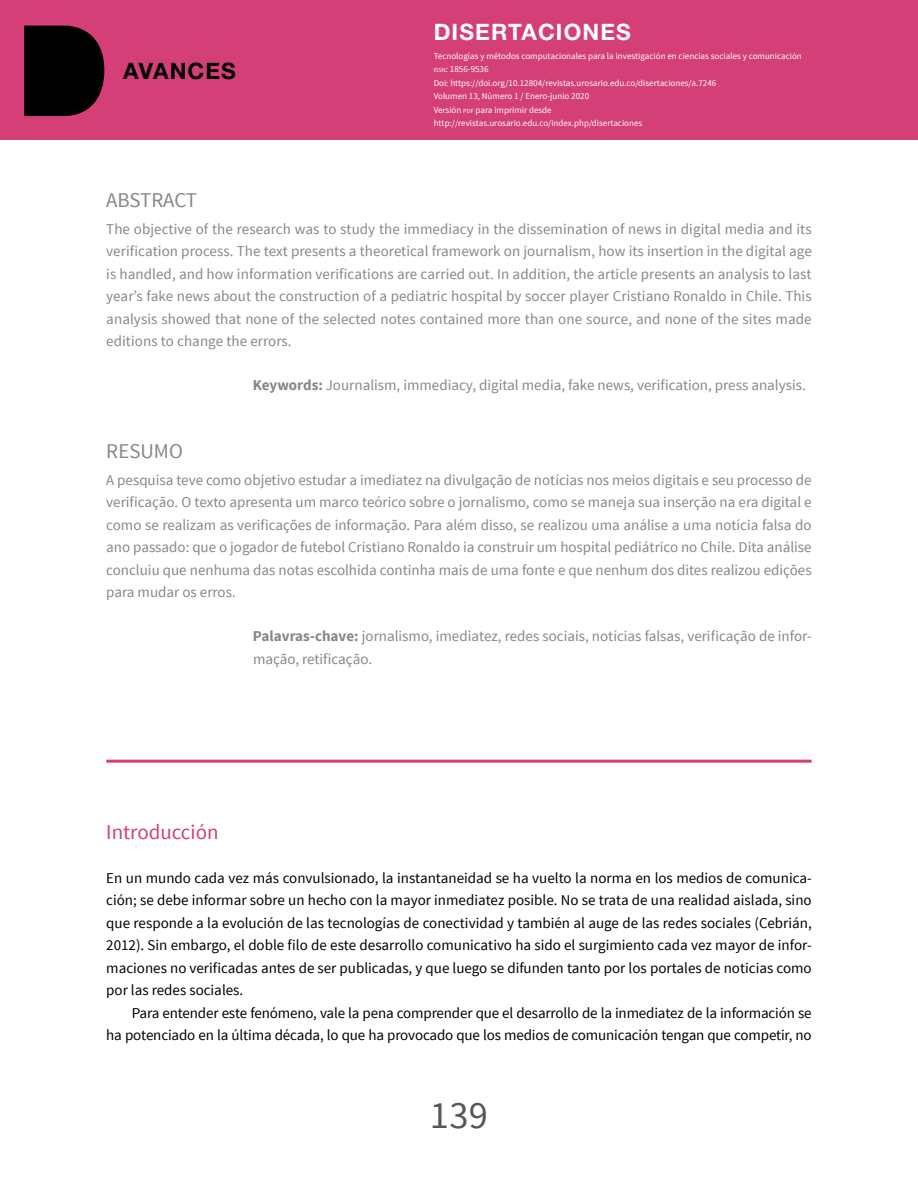
<style>
.page{position:relative;width:918px;height:1188px;background:#fff}
.page>*{position:absolute;margin:0;border:0;box-sizing:border-box;transform-origin:0 0}
.t1{font:38.4px "Source Sans Pro";color:#575756}
.t2{font:700 22.65px "Helvetica Neue LT Std";letter-spacing:.05em;color:#fff}
.t3{font:700 22.65px "Helvetica Neue LT Std";letter-spacing:.05em;color:#000}
.t4{font:21px "Source Sans Pro";color:#878787}
.t5{font:21px "Source Sans Pro";color:#d33f76}
.t6{font:15px/22.5px "Source Sans Pro";color:#878787;text-align:justify}
.t7{font:15px/22.5px "Source Sans Pro";letter-spacing:-.01em;color:#000;text-align:justify}
.t8{font:9px/13.5px "Source Sans Pro";color:#fff}
.s1{font-size:6.3px}
.s2{font-weight:700}
</style>
<div class="page">
<div style="left:0;top:0;width:918px;height:139px;background:#d33f76"></div>
<svg style="left:24px;top:26px;width:80px;height:90px;background:#13050a"></svg>
<hr style="left:106px;top:760px;width:706px;height:3px;background:#d33f76">
<h2 class="t3" style="left:123px;top:57px;width:114px">AVANCES</h2>
<h2 class="t2" style="left:434px;top:18px;width:199px">DISERTACIONES</h2>
<p class="t8" style="left:434px;top:49px;width:370px">Tecnologías y métodos computacionales para la investigación en ciencias sociales y comunicación <span class="s1">ISSN</span>: 1856-9536<br>Doi: https://doi.org/10.12804/revistas.urosario.edu.co/disertaciones/a.7246<br>Volumen 13, Número 1 / Enero-junio 2020<br>Versión <span class="s1">PDF</span> para imprimir desde<br>http://revistas.urosario.edu.co/index.php/disertaciones</p>
<h3 class="t4" style="left:106px;top:187px;width:92px">ABSTRACT</h3>
<p class="t6" style="left:106px;top:218px;width:707px">The objective of the research was to study the immediacy in the dissemination of news in digital media and its verification process. The text presents a theoretical framework on journalism, how its insertion in the digital age is handled, and how information verifications are carried out. In addition, the article presents an analysis to last year’s fake news about the construction of a pediatric hospital by soccer player Cristiano Ronaldo in Chile. This analysis showed that none of the selected notes contained more than one source, and none of the sites made editions to change the errors.</p>
<p class="t6" style="left:253px;top:374px;width:554px"><span class="s2">Keywords:</span> Journalism, immediacy, digital media, fake news, verification, press analysis.</p>
<h3 class="t4" style="left:106px;top:438px;width:78px">RESUMO</h3>
<p class="t6" style="left:106px;top:469px;width:707px">A pesquisa teve como objetivo estudar a imediatez na divulgação de notícias nos meios digitais e seu processo de verificação. O texto apresenta um marco teórico sobre o jornalismo, como se maneja sua inserção na era digital e como se realizam as verificações de informação. Para além disso, se realizou uma análise a uma notícia falsa do ano passado: que o jogador de futebol Cristiano Ronaldo ia construir um hospital pediátrico no Chile. Dita análise concluiu que nenhuma das notas escolhida continha mais de uma fonte e que nenhum dos dites realizou edições para mudar os erros.</p>
<p class="t6" style="left:253px;top:625px;width:560px"><span class="s2">Palavras-chave:</span> jornalismo, imediatez, redes sociais, notícias falsas, verificação de infor&shy;mação, retificação.</p>
<h3 class="t5" style="left:106px;top:819px;width:114px">Introducción</h3>
<p class="t7" style="left:106px;top:867px;width:707px">En un mundo cada vez más convulsionado, la instantaneidad se ha vuelto la norma en los medios de comunica&shy;ción; se debe informar sobre un hecho con la mayor inmediatez posible. No se trata de una realidad aislada, sino que responde a la evolución de las tecnologías de conectividad y también al auge de las redes sociales (Cebrián, 2012). Sin embargo, el doble filo de este desarrollo comunicativo ha sido el surgimiento cada vez mayor de infor&shy;maciones no verificadas antes de ser publicadas, y que luego se difunden tanto por los portales de noticias como por las redes sociales.</p>
<p class="t7" style="left:106px;top:1002px;width:707px;text-align:right">Para entender este fenómeno, vale la pena comprender que el desarrollo de la inmediatez de la información se<br>ha potenciado en la última década, lo que ha provocado que los medios de comunicación tengan que competir, no</p>
<h1 class="t1" style="left:430px;top:1092px;width:60px">139</h1>
</div>
